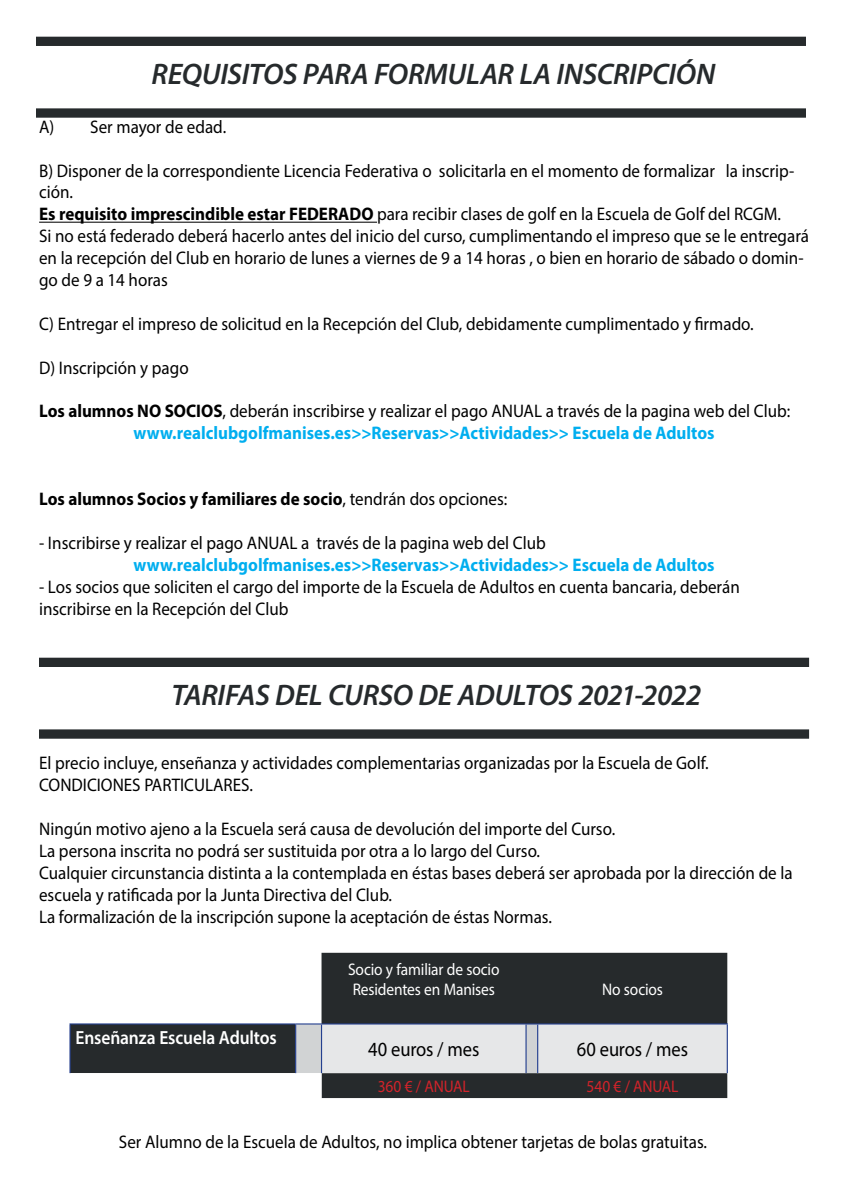
<style>
.page{position:relative;width:842px;height:1191px;background:#fff}
.page>*{position:absolute;margin:0;border:0;box-sizing:border-box;transform-origin:0 0}
.t1{font:italic 600 29.8px "Myriad Pro";letter-spacing:-.015em;color:#262a2c}
.t2{font:20.2px "Myriad Pro";letter-spacing:-.01em;color:#000;scale:.92 1}
.t3{font:600 19.1px "Myriad Pro";letter-spacing:-.01em;color:#fff;scale:.92 1}
.t4{font:18.2px/21.9px "Myriad Pro";color:#000;scale:.93 1}
.t5{font:700 18.2px "Myriad Pro";color:#00aeef;scale:.93 1}
.t6{font:700 18.2px "Myriad Pro";color:#000;scale:.93 1}
.t7{font:16.8px/20.2px "Myriad Pro";letter-spacing:-.01em;color:#fff;scale:.92 1}
.t8{font:16.8px "Myriad Pro";letter-spacing:-.015em;color:#d2232a;scale:.92 1}
.s1{font-weight:700}
.s2{font-weight:700;color:#00aeef}
.s3{font-weight:400}
</style>
<div class="page">
<div style="left:36px;top:37px;width:770px;height:9px;background:#262a2c"></div>
<div style="left:36px;top:108px;width:770px;height:10px;background:#262a2c"></div>
<hr style="left:39px;top:222px;width:338px;height:1px;background:#000">
<div style="left:39px;top:657px;width:770px;height:10px;background:#262a2c"></div>
<div style="left:39px;top:729px;width:770px;height:9px;background:#262a2c"></div>
<div style="left:321px;top:952px;width:406px;height:71px;background:#262a2c"></div>
<hr style="left:69px;top:1023px;width:227px;height:1px;background:#25408f">
<hr style="left:69px;top:1024px;width:2px;height:49px;background:#25408f">
<svg style="left:70px;top:1023px;width:657px;height:75px;background:#929598"></svg>
<hr style="left:525px;top:1024px;width:2px;height:49px;background:#25408f">
<hr style="left:538px;top:1023px;width:190px;height:1px;background:#25408f">
<hr style="left:537px;top:1024px;width:1px;height:49px;background:#25408f">
<hr style="left:727px;top:1024px;width:1px;height:49px;background:#25408f">
<h1 class="t1" style="left:152px;top:55px;width:565px">REQUISITOS PARA FORMULAR LA INSCRIPCIÓN</h1>
<p class="t4" style="left:39px;top:115px;width:203px">A) Ser mayor de edad.</p>
<p class="t4" style="left:39px;top:159px;width:829px">B) Disponer de la correspondiente Licencia Federativa o solicitarla en el momento de formalizar la inscrip&shy;ción.<br><span class="s1">Es requisito imprescindible estar FEDERADO</span> para recibir clases de golf en la Escuela de Golf del RCGM.<br>Si no está federado deberá hacerlo antes del inicio del curso, cumplimentando el impreso que se le entregará en la recepción del Club en horario de lunes a viernes de 9 a 14 horas , o bien en horario de sábado o domin&shy;go de 9 a 14 horas</p>
<p class="t4" style="left:39px;top:312px;width:770px">C) Entregar el impreso de solicitud en la Recepción del Club, debidamente cumplimentado y firmado.</p>
<p class="t4" style="left:39px;top:356px;width:162px">D) Inscripción y pago</p>
<p class="t4" style="left:134px;top:400px;width:708px;text-indent:-95px"><span class="s1">Los alumnos NO SOCIOS</span>, deberán inscribirse y realizar el pago ANUAL a través de la pagina web del Club: <span class="s2">www.realclubgolfmanises.es&gt;&gt;Reservas&gt;&gt;Actividades&gt;&gt; Escuela de Adultos</span></p>
<p class="t6" style="left:39px;top:487px;width:505px">Los alumnos Socios y familiares de socio<span class="s3">, tendrán dos opciones:</span></p>
<p class="t4" style="left:39px;top:531px;width:546px">- Inscribirse y realizar el pago ANUAL a través de la pagina web del Club</p>
<p class="t5" style="left:134px;top:552px;width:626px">www.realclubgolfmanises.es&gt;&gt;Reservas&gt;&gt;Actividades&gt;&gt; Escuela de Adultos</p>
<p class="t4" style="left:39px;top:575px;width:755px">- Los socios que soliciten el cargo del importe de la Escuela de Adultos en cuenta bancaria, deberán inscribirse en la Recepción del Club</p>
<h1 class="t1" style="left:172px;top:676px;width:531px">TARIFAS DEL CURSO DE ADULTOS 2021-2022</h1>
<p class="t4" style="left:39px;top:752px;width:721px">El precio incluye, enseñanza y actividades complementarias organizadas por la Escuela de Golf.<br>CONDICIONES PARTICULARES.</p>
<p class="t4" style="left:39px;top:817px;width:812px">Ningún motivo ajeno a la Escuela será causa de devolución del importe del Curso.<br>La persona inscrita no podrá ser sustituida por otra a lo largo del Curso.<br>Cualquier circunstancia distinta a la contemplada en éstas bases deberá ser aprobada por la dirección de la escuela y ratificada por la Junta Directiva del Club.<br>La formalización de la inscripción supone la aceptación de éstas Normas.</p>
<p class="t3" style="left:75px;top:1025px;width:220px">Enseñanza Escuela Adultos</p>
<p class="t7" style="left:348px;top:958px;width:166px">Socio y familiar de socio<br>Residentes en Manises</p>
<p class="t7" style="left:602px;top:978px;width:68px">No socios</p>
<p class="t2" style="left:368px;top:1037px;width:122px">40 euros / mes</p>
<p class="t2" style="left:577px;top:1037px;width:122px">60 euros / mes</p>
<p class="t8" style="left:378px;top:1076px;width:101px">360 € / ANUAL</p>
<p class="t8" style="left:586px;top:1076px;width:101px">540 € / ANUAL</p>
<p class="t4" style="left:119px;top:1130px;width:634px">Ser Alumno de la Escuela de Adultos, no implica obtener tarjetas de bolas gratuitas.</p>
</div>
